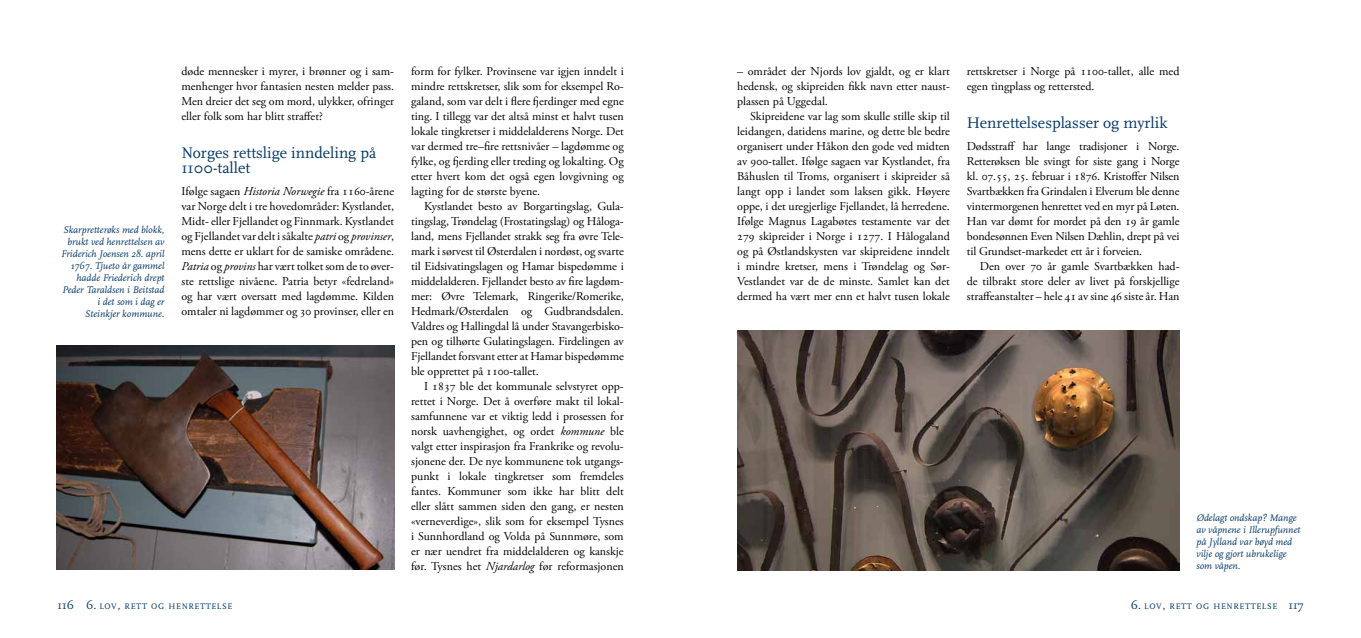
<style>
.page{position:relative;width:1361px;height:638px;background:#fff}
.page>*{position:absolute;margin:0;border:0;box-sizing:border-box;transform-origin:0 0}
.t1{font:16px/15px "Scala";color:#003667}
.t2{font:12px/15px "Adobe Garamond Pro";color:#000;text-align:justify}
.t3{font:italic 10px/12px "Scala";color:#003667;text-align:right}
.t4{font:8.4px "Scala";letter-spacing:.07em;color:#003667}
.s1{font-style:italic}
.s2{font-size:12px}
</style>
<div class="page">
<img style="left:57px;top:345px;width:337px;height:224px">
<img style="left:737px;top:330px;width:442px;height:240px">
<p class="t3" style="left:61px;top:224px;width:105px">Skarpretterøks med blokk, brukt ved henrettelsen av<br>Friderich Joensen 28. april<br>1767. Tjueto år gammel hadde Friederich drept<br>Peder Taraldsen i Beitstad i det som i dag er<br>Steinkjer kommune.</p>
<p class="t2" style="left:181px;top:64px;width:214px">døde mennesker i myrer, i brønner og i sam&shy;menhenger hvor fantasien nesten melder pass.<br>Men dreier det seg om mord, ulykker, ofringer eller folk som har blitt straffet?</p>
<h1 class="t1" style="left:181px;top:145px;width:196px">Norges rettslige inndeling på<br>1100-tallet</h1>
<p class="t2" style="left:181px;top:184px;width:214px">Ifølge sagaen <span class="s1">Historia Norwegie</span> fra 1160-årene var Norge delt i tre hovedområder: -Kystlandet, Midt- eller Fjellandet og Finnmark. Kystlandet og Fjellandet var delt i såkalte <span class="s1">patri</span> og <span class="s1">provinser</span>, mens dette er uklart for de samiske områdene.<br><span class="s1">Patria</span> og <span class="s1">provins</span> har vært tolket som de to øver&shy;ste rettslige nivåene. Patria betyr «fedreland» og har vært oversatt med lagdømme. Kilden omtaler ni lagdømmer og 30 provinser, eller en</p>
<p class="t2" style="left:411px;top:64px;width:214px;text-align:left">form for fylker. Provinsene var igjen inndelt i mindre rettskretser, slik som for eksempel Ro&shy;galand, som var delt i flere fjerdinger med egne ting. I tillegg var det altså minst et halvt tusen lokale tingkretser i middelalderens Norge. Det var dermed tre–fire rettsnivåer – lagdømme og fylke, og fjerding eller treding og lokalting. Og etter hvert kom det også egen lovgivning og lagting for de største byene.<br>Kystlandet besto av Borgartingslag, Gula&shy;tingslag, Trøndelag (Frostatingslag) og Håloga&shy;land, mens Fjellandet strakk seg fra øvre Tele&shy;mark i sørvest til Østerdalen i nordøst, og svarte til Eidsivatingslagen og Hamar bispedømme i middelalderen. Fjellandet besto av fire lagdøm&shy;mer: Øvre Telemark, Ringerike/Romerike, Hedmark/Østerdalen og Gudbrandsdalen.<br>Valdres og Hallingdal lå under Stavangerbisko&shy;pen og tilhørte Gulatingslagen. Firdelingen av Fjellandet forsvant etter at Hamar bispedømme ble opprettet på 1100-tallet.</p>
<p class="t2" style="left:411px;top:379px;width:214px;text-indent:13px">I 1837 ble det kommunale selvstyret opp&shy;rettet i Norge. Det å overføre makt til lokal&shy;samfunnene var et viktig ledd i prosessen for norsk uavhengighet, og ordet <span class="s1">kommune</span> ble valgt etter inspirasjon fra Frankrike og revolu&shy;sjonene der. De nye kommunene tok utgangs&shy;punkt i lokale tingkretser som fremdeles fantes. Kommuner som ikke har blitt delt eller slått sammen siden den gang, er nesten «verneverdige», slik som for eksempel Tysnes i Sunnhordland og Volda på Sunnmøre, som er nær uendret fra middelalderen og kanskje før. Tysnes het <span class="s1">Njardarlog</span> før reformasjonen</p>
<p class="t2" style="left:737px;top:64px;width:214px;text-align:left">– området der Njords lov gjaldt, og er klart hedensk, og skipreiden fikk navn etter naust&shy;plassen på Uggedal.<br>Skipreidene var lag som skulle stille skip til leidangen, datidens marine, og dette ble bedre organisert under Håkon den gode ved midten av 900-tallet. Ifølge sagaen var Kystlandet, fra Båhuslen til Troms, organisert i skipreider så langt opp i landet som laksen gikk. Høyere oppe, i det uregjerlige Fjellandet, lå herredene.<br>Ifølge Magnus Lagabøtes testamente var det 279 skipreider i Norge i 1277. I Hålogaland og på Østlandskysten var skipreidene inndelt i mindre kretser, mens i Trøndelag og Sør-Vestlandet var de de minste. Samlet kan det dermed ha vært mer enn et halvt tusen lokale</p>
<p class="t2" style="left:967px;top:64px;width:214px">rettskretser i Norge på 1100-tallet, alle med egen tingplass og rettersted.</p>
<h1 class="t1" style="left:967px;top:115px;width:202px">Henrettelsesplasser og myrlik</h1>
<p class="t2" style="left:967px;top:139px;width:214px">Dødsstraff har lange tradisjoner i Norge.<br>Retterøksen ble svingt for siste gang i Norge kl. 07.55, 25. februar i 1876. Kristoffer Nilsen Svartbækken fra Grindalen i Elverum ble denne vintermorgenen henrettet ved en myr på Løten.<br>Han var dømt for mordet på den 19 år gamle bondesønnen Even Nilsen Dæhlin, drept på vei til Grundset-markedet ett år i forveien.</p>
<p class="t2" style="left:967px;top:259px;width:214px;text-indent:13px">Den over 70 år gamle Svartbækken had&shy;de tilbrakt store deler av livet på forskjellige straffeanstalter – hele 41 av sine 46 siste år. Han</p>
<p class="t3" style="left:1196px;top:512px;width:105px;text-align:left">Ødelagt ondskap? Mange av våpnene i Illerupfunnet på Jylland var bøyd med vilje og gjort ubrukelige som våpen.</p>
<p class="t4" style="left:57px;top:602px;width:176px"><span class="s2">116 6.</span> LOV<span class="s2">,</span> RETT OG HENRETTELSE</p>
<p class="t4" style="left:1131px;top:602px;width:174px"><span class="s2">6.</span> LOV<span class="s2">,</span> RETT OG HENRETTELSE <span class="s2">117</span></p>
</div>
